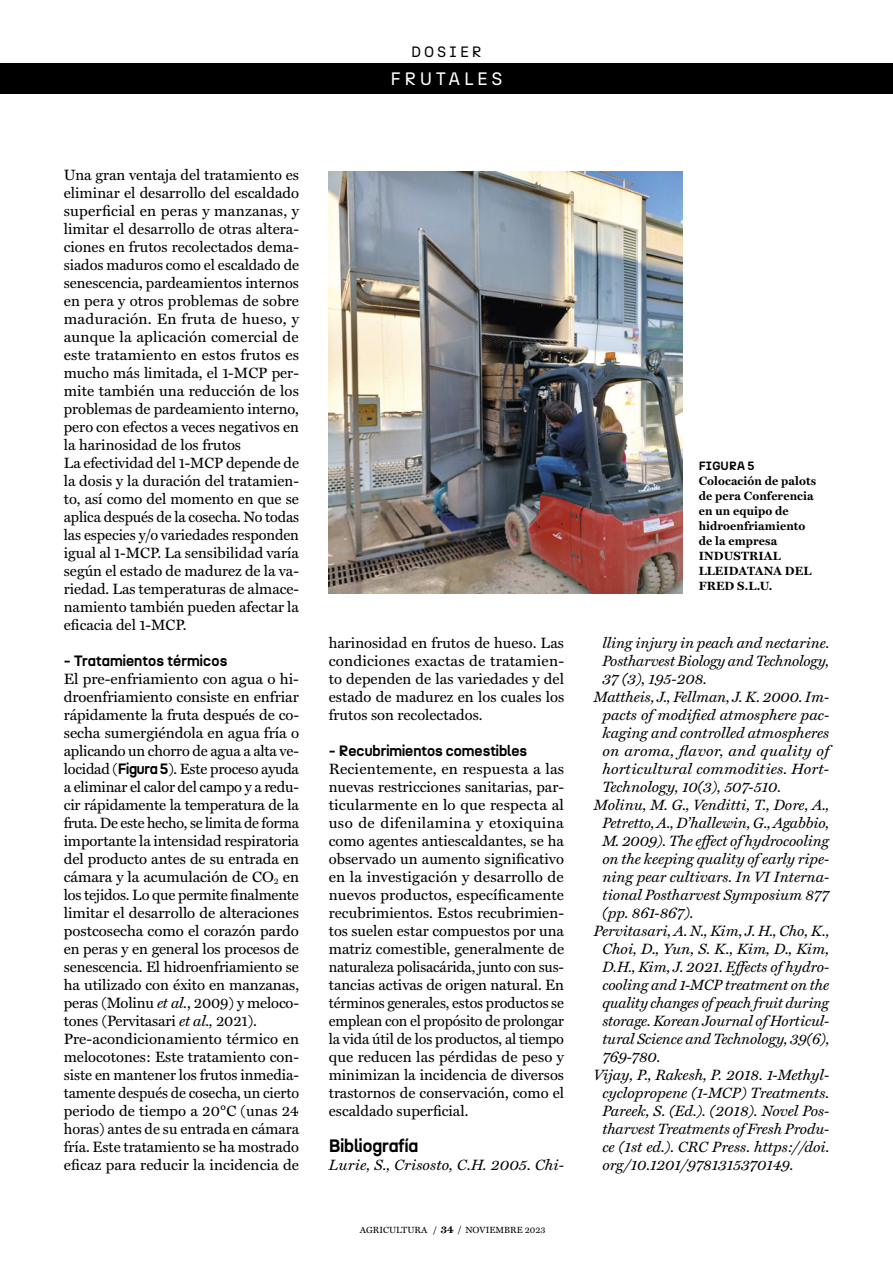
<style>
.page{position:relative;width:893px;height:1263px;background:#fff}
.page>*{position:absolute;margin:0;border:0;box-sizing:border-box;transform-origin:0 0}
.t1{font:700 18px "N27";color:#000}
.t2{font:18px "N27";letter-spacing:.2em;color:#fff}
.t3{font:15px/18px "Miller Text";color:#000;text-align:justify}
.t4{font:italic 15px "Miller Text";color:#000}
.t5{font:700 15px "N27";color:#000}
.t6{font:15px "N27";letter-spacing:.2em;color:#000}
.t7{font:700 12px/15px "Miller Text";letter-spacing:.01em;color:#000}
.t8{font:700 12px "N27";letter-spacing:.01em;color:#000}
.t9{font:9px "Miller Text";color:#000}
.s1{font-family:"N27";font-weight:700}
.s2{font-style:italic}
.s3{font-weight:700}
.s4{font-weight:700;font-size:10.5px}
</style>
<div class="page">
<div style="left:0;top:63px;width:893px;height:31px;background:#000"></div>
<img style="left:329px;top:171px;width:353px;height:423px">
<hr style="left:892px;top:0;width:1px;height:1263px;background:#eaf2f2">
<p class="t6" style="left:411px;top:42px;width:72px">DOSIER</p>
<p class="t2" style="left:390px;top:67px;width:114px">FRUTALES</p>
<p class="t3" style="left:64px;top:165px;width:237px;text-align:left">Una gran ventaja del tratamiento es eliminar el desarrollo del escaldado superficial en peras y manzanas, y limitar el desarrollo de otras altera&shy;ciones en frutos recolectados dema&shy;siados maduros como el escaldado de senescencia, pardeamientos internos en pera y otros problemas de sobre maduración. En fruta de hueso, y aunque la aplicación comercial de este tratamiento en estos frutos es mucho más limitada, el 1-MCP per&shy;mite también una reducción de los problemas de pardeamiento interno, pero con efectos a veces negativos en la harinosidad de los frutos<br>La efectividad del 1-MCP depende de la dosis y la duración del tratamien&shy;to, así como del momento en que se aplica después de la cosecha. No todas las especies y/o variedades responden igual al 1-MCP. La sensibilidad varía según el estado de madurez de la va&shy;riedad. Las temperaturas de almace&shy;namiento también pueden afectar la eficacia del 1-MCP.</p>
<p class="t5" style="left:64px;top:651px;width:165px">- Tratamientos térmicos</p>
<p class="t3" style="left:64px;top:669px;width:237px;text-align:left">El pre-enfriamiento con agua o hi&shy;droenfriamiento consiste en enfriar rápidamente la fruta después de co&shy;secha sumergiéndola en agua fría o aplicando un chorro de agua a alta ve&shy;locidad (<span class="s1">Figura 5</span>). Este proceso ayuda a eliminar el calor del campo y a redu&shy;cir rápidamente la temperatura de la fruta. De este hecho, se limita de forma importante la intensidad respiratoria del producto antes de su entrada en cámara y la acumulación de CO<sub>2</sub> en los tejidos. Lo que permite finalmente limitar el desarrollo de alteraciones postcosecha como el corazón pardo en peras y en general los procesos de senescencia. El hidroenfriamiento se ha utilizado con éxito en manzanas, peras (Molinu <span class="s2">et al.</span>, 2009) y meloco&shy;tones (Pervitasari <span class="s2">et al.,</span> 2021).<br>Pre-acondicionamiento térmico en melocotones: Este tratamiento con&shy;siste en mantener los frutos inmedia&shy;tamente después de cosecha, un cierto periodo de tiempo a 20°C (unas 24 horas) antes de su entrada en cámara fría. Este tratamiento se ha mostrado eficaz para reducir la incidencia de</p>
<p class="t3" style="left:329px;top:633px;width:237px">harinosidad en frutos de hueso. Las condiciones exactas de tratamien&shy;to dependen de las variedades y del estado de madurez en los cuales los frutos son recolectados.</p>
<p class="t5" style="left:329px;top:741px;width:200px">- Recubrimientos comestibles</p>
<p class="t3" style="left:329px;top:759px;width:237px">Recientemente, en respuesta a las nuevas restricciones sanitarias, par&shy;ticularmente en lo que respecta al uso de difenilamina y etoxiquina como agentes antiescaldantes, se ha observado un aumento significativo en la investigación y desarrollo de nuevos productos, específicamente recubrimientos. Estos recubrimien&shy;tos suelen estar compuestos por una matriz comestible, generalmente de naturaleza polisacárida, junto con sus&shy;tancias activas de origen natural. En términos generales, estos productos se emplean con el propósito de prolongar la vida útil de los productos, al tiempo que reducen las pérdidas de peso y minimizan la incidencia de diversos trastornos de conservación, como el escaldado superficial.</p>
<p class="t1" style="left:329px;top:1134px;width:91px">Bibliografía</p>
<p class="t4" style="left:329px;top:1153px;width:237px">Lurie, S., Crisosto, C.H. 2005. Chi-</p>
<p class="t9" style="left:360px;top:1223px;width:187px">AGRICULTURA <span class="s3">/</span> <span class="s4">34</span> <span class="s3">/</span> NOVIEMBRE 2023</p>
<p class="t8" style="left:699px;top:458px;width:57px">FIGURA 5</p>
<p class="t7" style="left:699px;top:472px;width:119px">Colocación de palots de pera Conferencia en un equipo de hidroenfriamiento de la empresa<br>INDUSTRIAL<br>LLEIDATANA DEL<br>FRED S.L.U.</p>
<p class="t4" style="left:602px;top:631px;width:228px">lling injury in peach and nectarine.</p>
<p class="t4" style="left:602px;top:649px;width:228px">Postharvest Biology and Technology,</p>
<p class="t4" style="left:602px;top:667px;width:106px">37 (3), 195-208.</p>
<p class="t4" style="left:594px;top:685px;width:237px">Mattheis, J., Fellman, J. K. 2000. Im-</p>
<p class="t4" style="left:602px;top:703px;width:228px">pacts of modified atmosphere pac-</p>
<p class="t4" style="left:602px;top:721px;width:228px">kaging and controlled atmospheres</p>
<p class="t4" style="left:602px;top:739px;width:228px">on aroma, flavor, and quality of</p>
<p class="t4" style="left:602px;top:757px;width:228px">horticultural commodities. Hort-</p>
<p class="t4" style="left:602px;top:775px;width:180px">Technology, 10(3), 507-510.</p>
<p class="t4" style="left:594px;top:793px;width:237px">Molinu, M. G., Venditti, T., Dore, A.,</p>
<p class="t4" style="left:602px;top:811px;width:228px">Petretto, A., D’hallewin, G., Agabbio,</p>
<p class="t4" style="left:602px;top:829px;width:228px">M. 2009). The effect of hydrocooling</p>
<p class="t4" style="left:602px;top:847px;width:228px">on the keeping quality of early ripe-</p>
<p class="t4" style="left:602px;top:865px;width:228px">ning pear cultivars. In VI Interna-</p>
<p class="t4" style="left:602px;top:883px;width:228px">tional Postharvest Symposium 877</p>
<p class="t4" style="left:602px;top:901px;width:93px">(pp. 861-867).</p>
<p class="t4" style="left:594px;top:919px;width:237px">Pervitasari, A. N., Kim, J. H., Cho, K.,</p>
<p class="t4" style="left:602px;top:937px;width:228px">Choi, D., Yun, S. K., Kim, D., Kim,</p>
<p class="t4" style="left:602px;top:955px;width:228px">D.H., Kim, J. 2021. Effects of hydro-</p>
<p class="t4" style="left:602px;top:973px;width:228px">cooling and 1-MCP treatment on the</p>
<p class="t4" style="left:602px;top:991px;width:228px">quality changes of peach fruit during</p>
<p class="t4" style="left:602px;top:1009px;width:228px">storage. Korean Journal of Horticul-</p>
<p class="t4" style="left:602px;top:1027px;width:228px">tural Science and Technology, 39(6),</p>
<p class="t4" style="left:602px;top:1045px;width:59px">769-780.</p>
<p class="t4" style="left:594px;top:1063px;width:237px">Vijay, P., Rakesh, P. 2018. 1-Methyl-</p>
<p class="t4" style="left:602px;top:1081px;width:228px">cyclopropene (1-MCP) Treatments.</p>
<p class="t4" style="left:602px;top:1099px;width:228px">Pareek, S. (Ed.). (2018). Novel Pos-</p>
<p class="t4" style="left:602px;top:1117px;width:228px">tharvest Treatments of Fresh Produ-</p>
<p class="t4" style="left:602px;top:1135px;width:228px">ce (1st ed.). CRC Press. https://doi.</p>
<p class="t4" style="left:602px;top:1153px;width:193px">org/10.1201/9781315370149.</p>
</div>
